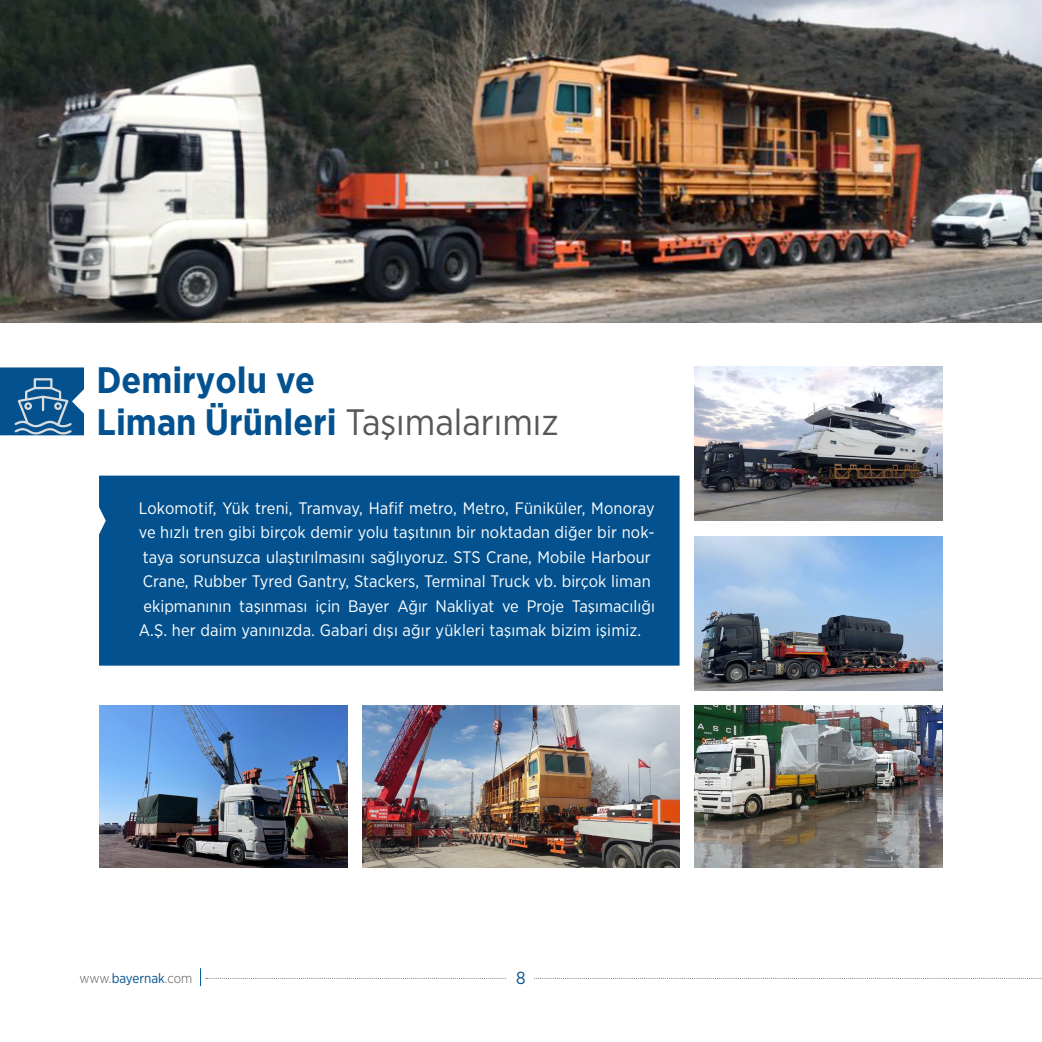
<style>
.page{position:relative;width:1042px;height:1042px;background:#fff}
.page>*{position:absolute;margin:0;border:0;box-sizing:border-box;transform-origin:0 0}
.t1{font:700 36.75px/42px "Gotham Narrow";color:#03528f}
.t2{font:17.5px "Gotham Narrow";color:#03528f}
.t3{font:16.62px/24.5px "Gotham Narrow";letter-spacing:.005em;color:#fff}
.t4{font:300 13.65px "Gotham Narrow";letter-spacing:-.015em;color:#565757}
.s1{font-weight:400;color:#565757}
.s2{font-weight:400;color:#03528f}
</style>
<div class="page">
<svg style="left:200px;top:968px;width:842px;height:18px"></svg>
<div style="left:508px;top:956px;width:26px;height:34px;background:#fff"></div>
<img style="left:0;top:0;width:1042px;height:322px">
<img style="left:99px;top:705px;width:248px;height:162px">
<img style="left:694px;top:705px;width:248px;height:162px">
<img style="left:694px;top:536px;width:248px;height:154px">
<img style="left:694px;top:367px;width:248px;height:153px">
<img style="left:362px;top:705px;width:317px;height:162px">
<div style="left:99px;top:476px;width:580px;height:189px;background:#03528f"></div>
<svg style="left:0;top:367px;width:84px;height:68px"></svg>
<p class="t1" style="left:97px;top:359px;width:464px">Demiryolu ve<br>Liman Ürünleri <span class="s1">Taşımalarımız</span></p>
<p class="t3" style="left:139px;top:495px;width:518px">Lokomotif, Yük treni, Tramvay, Hafif metro, Metro, Füniküler, Monoray ve hızlı tren gibi birçok demir yolu taşıtının bir noktadan diğer bir nok&shy;taya sorunsuzca ulaştırılmasını sağlıyoruz. STS Crane, Mobile Harbour Crane, Rubber Tyred Gantry, Stackers, Terminal Truck vb. birçok liman ekipmanının taşınması için Bayer Ağır Nakliyat ve Proje Taşımacılığı A.Ş. her daim yanınızda. Gabari dışı ağır yükleri taşımak bizim işimiz.</p>
<p class="t4" style="left:80px;top:969px;width:114px">www.<span class="s2">bayernak</span>.com</p>
<p class="t2" style="left:516px;top:967px;width:11px">8</p>
</div>
